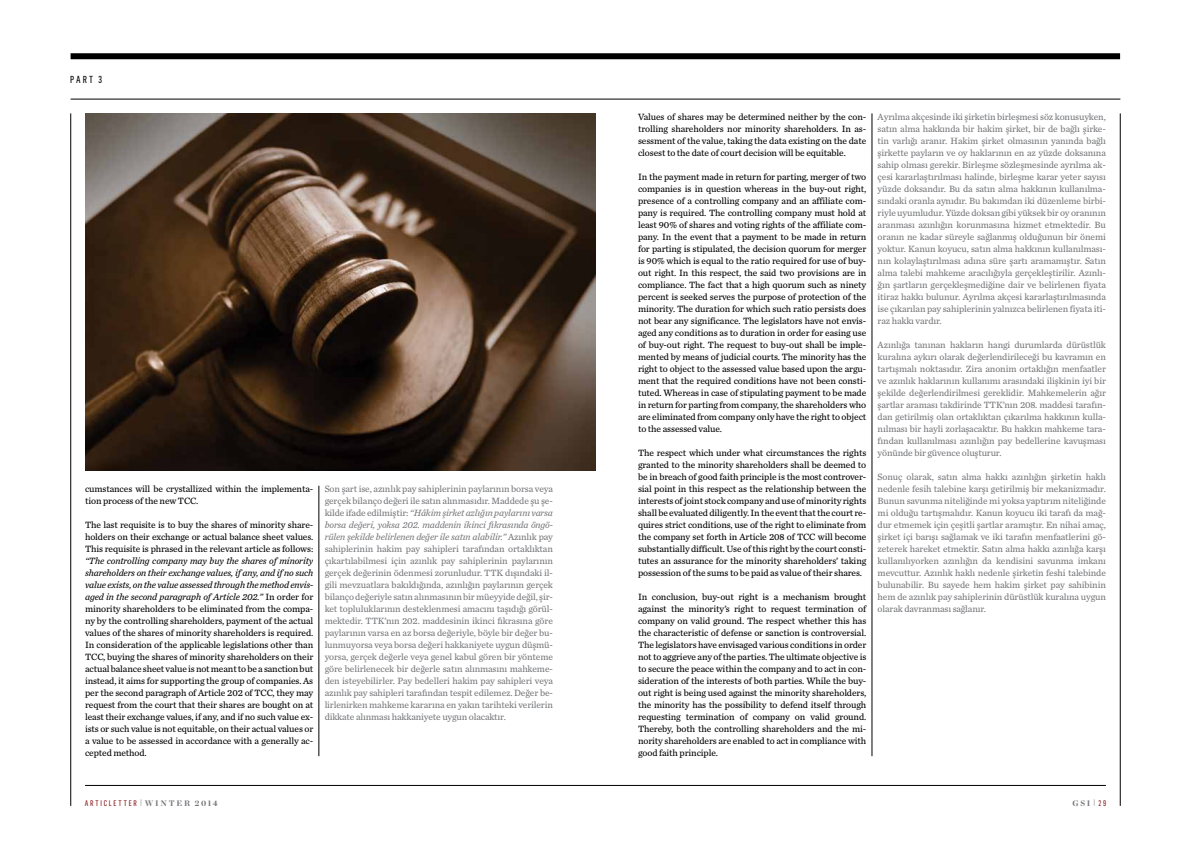
<style>
.page{position:relative;width:1191px;height:842px;background:#fff}
.page>*{position:absolute;margin:0;border:0;box-sizing:border-box;transform-origin:0 0}
.t1{font:10px "Flama Condensed Basic";color:#000}
.t2{font:9.5px/12px "Chronicle Text G3";letter-spacing:-.01em;color:#000;text-align:justify}
.t3{font:9.5px/12px "Chronicle Text G3";letter-spacing:-.01em;color:#77787b;text-align:justify}
.t4{font:8px "Flama Condensed Basic";letter-spacing:.225em;color:#87171a}
.t5{font:900 8px "Chronicle Display";color:#77787b}
.s1{font-style:italic}
.s2{color:#77787b}
.s3{font-family:"Chronicle Display";font-weight:900;color:#77787b}
.s4{font-family:"Flama Condensed Basic";font-weight:400}
.s5{font-family:"Flama Condensed Basic";font-weight:400;color:#87171a}
</style>
<div class="page">
<hr style="left:71px;top:113px;width:1px;height:693px;background:#000">
<hr style="left:1120px;top:113px;width:1px;height:693px;background:#000">
<hr style="left:85px;top:785px;width:1021px;height:1px;background:#000">
<div style="left:71px;top:53px;width:1049px;height:6px;background:#000"></div>
<hr style="left:71px;top:99px;width:1049px;height:1px;background:#000">
<hr style="left:871px;top:113px;width:1px;height:643px;background:#000">
<hr style="left:319px;top:486px;width:1px;height:270px;background:#000">
<img style="left:85px;top:113px;width:510px;height:358px">
<p class="t1" style="left:70px;top:74px;width:34px">PART 3</p>
<p class="t2" style="left:85px;top:482px;width:230px">cumstances will be crystallized within the implementa&shy;tion process of the new TCC.</p>
<p class="t2" style="left:85px;top:518px;width:230px">The last requisite is to buy the shares of minority share&shy;holders on their exchange or actual balance sheet values.<br>This requisite is phrased in the relevant article as follows:</p>
<p class="t2" style="left:85px;top:554px;width:230px"><span class="s1">“The controlling company may buy the shares of minority shareholders on their exchange values, if any, and if no such value exists, on the value assessed through the method envis&shy;aged in the second paragraph of Article 202.”</span> In order for minority shareholders to be eliminated from the compa&shy;ny by the controlling shareholders, payment of the actual values of the shares of minority shareholders is required.<br>In consideration of the applicable legislations other than TCC, buying the shares of minority shareholders on their actual balance sheet value is not meant to be a sanction but instead, it aims for supporting the group of companies. As per the second paragraph of Article 202 of TCC, they may request from the court that their shares are bought on at least their exchange values, if any, and if no such value ex&shy;ists or such value is not equitable, on their actual values or a value to be assessed in accordance with a generally ac&shy;cepted method.</p>
<p class="t3" style="left:325px;top:482px;width:230px">Son şart ise, azınlık pay sahiplerinin paylarının borsa veya gerçek bilanço değeri ile satın alınmasıdır. Maddede şu şe&shy;kilde ifade edilmiştir: <span class="s1">“Hâkim şirket azlığın paylarını varsa borsa değeri, yoksa 202. maddenin ikinci fıkrasında öngö&shy;rülen şekilde belirlenen değer ile satın alabilir.”</span> Azınlık pay sahiplerinin hakim pay sahipleri tarafından ortaklıktan çıkartılabilmesi için azınlık pay sahiplerinin paylarının gerçek değerinin ödenmesi zorunludur. TTK dışındaki il&shy;gili mevzuatlara bakıldığında, azınlığın paylarının gerçek bilanço değeriyle satın alınmasının bir müeyyide değil, şir&shy;ket topluluklarının desteklenmesi amacını taşıdığı görül&shy;mektedir. TTK’nın 202. maddesinin ikinci fıkrasına göre paylarının varsa en az borsa değeriyle, böyle bir değer bu&shy;lunmuyorsa veya borsa değeri hakkaniyete uygun düşmü&shy;yorsa, gerçek değerle veya genel kabul gören bir yönteme göre belirlenecek bir değerle satın alınmasını mahkeme&shy;den isteyebilirler. Pay bedelleri hakim pay sahipleri veya azınlık pay sahipleri tarafından tespit edilemez. Değer be&shy;lirlenirken mahkeme kararına en yakın tarihteki verilerin dikkate alınması hakkaniyete uygun olacaktır.</p>
<p class="t2" style="left:638px;top:110px;width:230px">Values of shares may be determined neither by the con&shy;trolling shareholders nor minority shareholders. In as&shy;sessment of the value, taking the data existing on the date closest to the date of court decision will be equitable.</p>
<p class="t2" style="left:638px;top:170px;width:230px">In the payment made in return for parting, merger of two companies is in question whereas in the buy-out right, presence of a controlling company and an affiliate com&shy;pany is required. The controlling company must hold at least 90% of shares and voting rights of the affiliate com&shy;pany. In the event that a payment to be made in return for parting is stipulated, the decision quorum for merger is 90% which is equal to the ratio required for use of buy&shy;out right. In this respect, the said two provisions are in compliance. The fact that a high quorum such as ninety percent is seeked serves the purpose of protection of the minority. The duration for which such ratio persists does not bear any significance. The legislators have not envis&shy;aged any conditions as to duration in order for easing use of buy-out right. The request to buy-out shall be imple&shy;mented by means of judicial courts. The minority has the right to object to the assessed value based upon the argu&shy;ment that the required conditions have not been consti&shy;tuted. Whereas in case of stipulating payment to be made in return for parting from company, the shareholders who are eliminated from company only have the right to object to the assessed value.</p>
<p class="t2" style="left:638px;top:446px;width:230px">The respect which under what circumstances the rights granted to the minority shareholders shall be deemed to be in breach of good faith principle is the most controver&shy;sial point in this respect as the relationship between the interests of joint stock company and use of minority rights shall be evaluated diligently. In the event that the court re&shy;quires strict conditions, use of the right to eliminate from the company set forth in Article 208 of TCC will become substantially difficult. Use of this right by the court consti&shy;tutes an assurance for the minority shareholders’ taking possession of the sums to be paid as value of their shares.</p>
<p class="t2" style="left:638px;top:590px;width:230px">In conclusion, buy-out right is a mechanism brought against the minority’s right to request termination of company on valid ground. The respect whether this has the characteristic of defense or sanction is controversial.<br>The legislators have envisaged various conditions in order not to aggrieve any of the parties. The ultimate objective is to secure the peace within the company and to act in con&shy;sideration of the interests of both parties. While the buy&shy;out right is being used against the minority shareholders, the minority has the possibility to defend itself through requesting termination of company on valid ground.<br>Thereby, both the controlling shareholders and the mi&shy;nority shareholders are enabled to act in compliance with good faith principle.</p>
<p class="t3" style="left:877px;top:110px;width:230px">Ayrılma akçesinde iki şirketin birleşmesi söz konusuyken, satın alma hakkında bir hakim şirket, bir de bağlı şirke&shy;tin varlığı aranır. Hakim şirket olmasının yanında bağlı şirkette payların ve oy haklarının en az yüzde doksanına sahip olması gerekir. Birleşme sözleşmesinde ayrılma ak&shy;çesi kararlaştırılması halinde, birleşme karar yeter sayısı yüzde doksandır. Bu da satın alma hakkının kullanılma&shy;sındaki oranla aynıdır. Bu bakımdan iki düzenleme birbi&shy;riyle uyumludur. Yüzde doksan gibi yüksek bir oy oranının aranması azınlığın korunmasına hizmet etmektedir. Bu oranın ne kadar süreyle sağlanmış olduğunun bir önemi yoktur. Kanun koyucu, satın alma hakkının kullanılması&shy;nın kolaylaştırılması adına süre şartı aramamıştır. Satın alma talebi mahkeme aracılığıyla gerçekleştirilir. Azınlı&shy;ğın şartların gerçekleşmediğine dair ve belirlenen fiyata itiraz hakkı bulunur. Ayrılma akçesi kararlaştırılmasında ise çıkarılan pay sahiplerinin yalnızca belirlenen fiyata iti&shy;raz hakkı vardır.</p>
<p class="t3" style="left:877px;top:338px;width:230px">Azınlığa tanınan hakların hangi durumlarda dürüstlük kuralına aykırı olarak değerlendirileceği bu kavramın en tartışmalı noktasıdır. Zira anonim ortaklığın menfaatler ve azınlık haklarının kullanımı arasındaki ilişkinin iyi bir şekilde değerlendirilmesi gereklidir. Mahkemelerin ağır şartlar araması takdirinde TTK’nın 208. maddesi tarafın&shy;dan getirilmiş olan ortaklıktan çıkarılma hakkının kulla&shy;nılması bir hayli zorlaşacaktır. Bu hakkın mahkeme tara&shy;fından kullanılması azınlığın pay bedellerine kavuşması yönünde bir güvence oluşturur.</p>
<p class="t3" style="left:877px;top:470px;width:230px">Sonuç olarak, satın alma hakkı azınlığın şirketin haklı nedenle fesih talebine karşı getirilmiş bir mekanizmadır.<br>Bunun savunma niteliğinde mi yoksa yaptırım niteliğinde mi olduğu tartışmalıdır. Kanun koyucu iki tarafı da mağ&shy;dur etmemek için çeşitli şartlar aramıştır. En nihai amaç, şirket içi barışı sağlamak ve iki tarafın menfaatlerini gö&shy;zeterek hareket etmektir. Satın alma hakkı azınlığa karşı kullanılıyorken azınlığın da kendisini savunma imkanı mevcuttur. Azınlık haklı nedenle şirketin feshi talebinde bulunabilir. Bu sayede hem hakim şirket pay sahibinin hem de azınlık pay sahiplerinin dürüstlük kuralına uygun olarak davranması sağlanır.</p>
<p class="t4" style="left:85px;top:798px;width:134px">ARTICLETTER <span class="s2">|</span> <span class="s3">WINTER 2014</span></p>
<p class="t5" style="left:1072px;top:796px;width:35px">GSI <span class="s4">|</span> <span class="s5">29</span></p>
</div>
